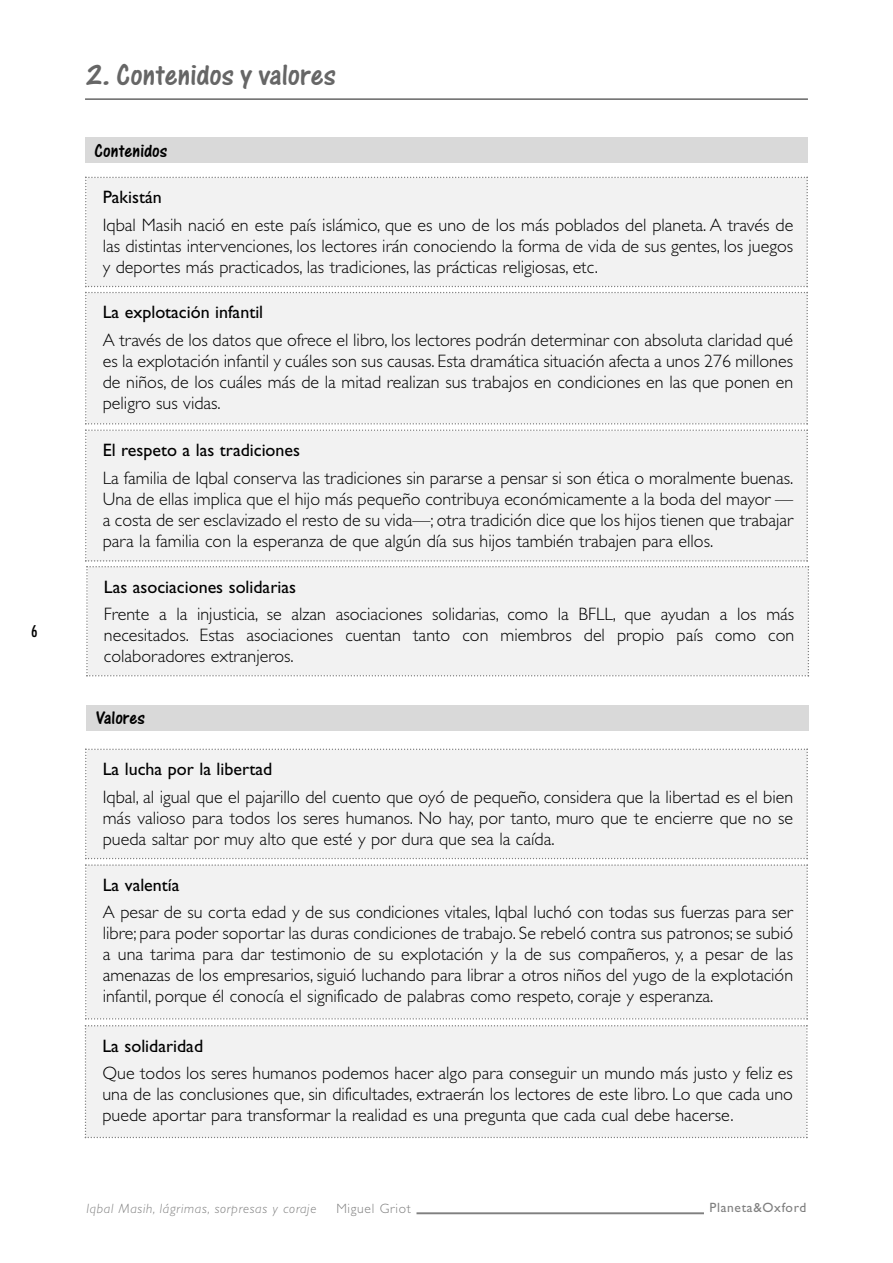
<style>
.page{position:relative;width:893px;height:1263px;background:#fff}
.page>*{position:absolute;margin:0;border:0;box-sizing:border-box;transform-origin:0 0}
.t1{font:31.5px "One Stroke Script Plain";color:#666}
.t2{font:19.5px "One Stroke Script Plain";color:#000}
.t3{font:300 18px/21px "Gill Sans";color:#000;text-align:justify}
.t4{font:18px "Gill Sans";color:#000}
.t5{font:500 condensed 15.75px "Futura";color:#000}
.t6{font:italic 300 13.5px "Gill Sans";letter-spacing:.05em;color:#808080}
.t7{font:13.5px "Gill Sans";letter-spacing:.05em;color:#808080}
.t8{font:300 13.5px "Gill Sans";letter-spacing:.05em;color:#808080}
</style>
<div class="page">
<hr style="left:85px;top:98px;width:723px;height:2px;background:#666">
<div style="left:85px;top:137px;width:723px;height:26px;background:#d9d9d9"></div>
<div style="left:85px;top:177px;width:724px;height:499px;background:#f2f2f2"></div>
<div style="left:86px;top:705px;width:723px;height:26px;background:#d9d9d9"></div>
<div style="left:85px;top:748px;width:723px;height:271px;background:#f2f2f2"></div>
<div style="left:85px;top:1025px;width:723px;height:113px;background:#f2f2f2"></div>
<hr style="left:416px;top:1212px;width:288px;height:2px;background:#808080">
<p class="t5" style="left:31px;top:623px;width:8px">6</p>
<h1 class="t1" style="left:87px;top:65px;width:251px">2. Contenidos y valores</h1>
<p class="t2" style="left:95px;top:144px;width:74px">Contenidos</p>
<p class="t4" style="left:103px;top:190px;width:61px">Pakistán</p>
<p class="t3" style="left:103px;top:216px;width:692px">Iqbal Masih nació en este país islámico, que es uno de los más poblados del planeta. A través de las distintas intervenciones, los lectores irán conociendo la forma de vida de sus gentes, los juegos y deportes más practicados, las tradiciones, las prácticas religiosas, etc.</p>
<p class="t4" style="left:103px;top:306px;width:162px">La explotación infantil</p>
<p class="t3" style="left:103px;top:331px;width:692px">A través de los datos que ofrece el libro, los lectores podrán determinar con absoluta claridad qué es la explotación infantil y cuáles son sus causas. Esta dramática situación afecta a unos 276 millones de niños, de los cuáles más de la mitad realizan sus trabajos en condiciones en las que ponen en peligro sus vidas.</p>
<p class="t4" style="left:103px;top:443px;width:199px">El respeto a las tradiciones</p>
<p class="t3" style="left:103px;top:469px;width:692px">La familia de Iqbal conserva las tradiciones sin pararse a pensar si son ética o moralmente buenas.<br>Una de ellas implica que el hijo más pequeño contribuya económicamente a la boda del mayor — a costa de ser esclavizado el resto de su vida—; otra tradición dice que los hijos tienen que trabajar para la familia con la esperanza de que algún día sus hijos también trabajen para ellos.</p>
<p class="t4" style="left:104px;top:580px;width:194px">Las asociaciones solidarias</p>
<p class="t3" style="left:104px;top:605px;width:692px">Frente a la injusticia, se alzan asociaciones solidarias, como la BFLL, que ayudan a los más necesitados. Estas asociaciones cuentan tanto con miembros del propio país como con colaboradores extranjeros.</p>
<p class="t2" style="left:96px;top:712px;width:51px">Valores</p>
<p class="t4" style="left:103px;top:762px;width:171px">La lucha por la libertad</p>
<p class="t3" style="left:103px;top:788px;width:692px">Iqbal, al igual que el pajarillo del cuento que oyó de pequeño, considera que la libertad es el bien más valioso para todos los seres humanos. No hay, por tanto, muro que te encierre que no se pueda saltar por muy alto que esté y por dura que sea la caída.</p>
<p class="t4" style="left:103px;top:878px;width:78px">La valentía</p>
<p class="t3" style="left:103px;top:903px;width:692px">A pesar de su corta edad y de sus condiciones vitales, Iqbal luchó con todas sus fuerzas para ser libre; para poder soportar las duras condiciones de trabajo. Se rebeló contra sus patronos; se subió a una tarima para dar testimonio de su explotación y la de sus compañeros, y, a pesar de las amenazas de los empresarios, siguió luchando para librar a otros niños del yugo de la explotación infantil, porque él conocía el significado de palabras como respeto, coraje y esperanza.</p>
<p class="t4" style="left:102px;top:1039px;width:102px">La solidaridad</p>
<p class="t3" style="left:102px;top:1064px;width:692px">Que todos los seres humanos podemos hacer algo para conseguir un mundo más justo y feliz es una de las conclusiones que, sin dificultades, extraerán los lectores de este libro. Lo que cada uno puede aportar para transformar la realidad es una pregunta que cada cual debe hacerse.</p>
<p class="t6" style="left:87px;top:1204px;width:231px">Iqbal Masih, lágrimas, sorpresas y coraje</p>
<p class="t8" style="left:336px;top:1204px;width:76px">Miguel Griot</p>
<p class="t7" style="left:710px;top:1202px;width:98px">Planeta&amp;Oxford</p>
</div>
